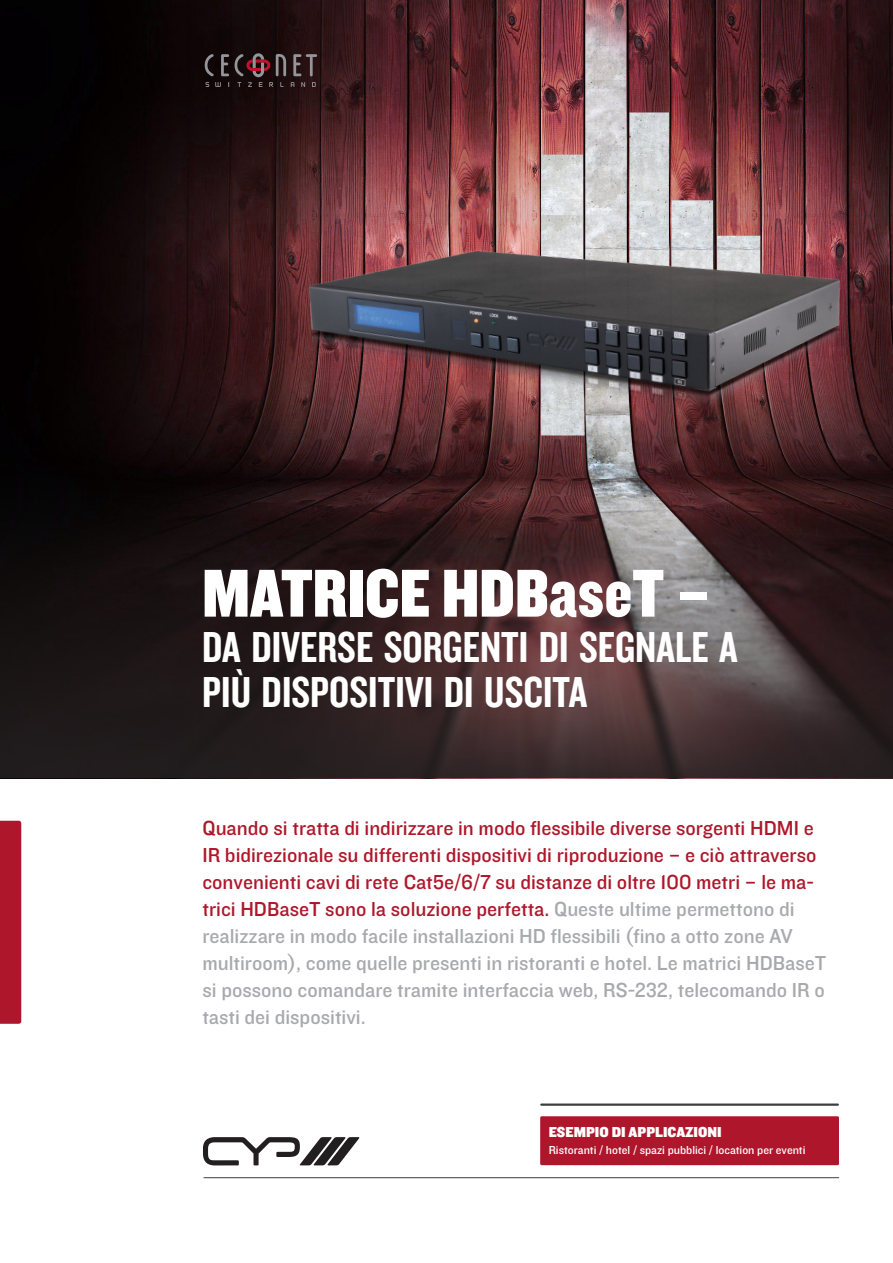
<style>
.page{position:relative;width:893px;height:1263px;background:#fff}
.page>*{position:absolute;margin:0;border:0;box-sizing:border-box;transform-origin:0 0}
.t1{font:70.35px "Knockout HTF70 Full Welterwt";color:#fff}
.t2{font:45px "Knockout HTF49 Liteweight";color:#fff}
.t3{font:21px/27px "Knockout HTF31 Junior Middlewt";color:#a8a9ad}
.t4{font:21px "Knockout HTF31 Junior Middlewt";color:#ae172b}
.t5{font:15px "Knockout HTF71 Full Middlewt";color:#fff}
.t6{font:12px "Knockout HTF31 Junior Middlewt";color:#fff}
.s1{color:#ae172b}
</style>
<div class="page">
<img style="left:0;top:0;width:893px;height:425px">
<hr style="left:204px;top:1177px;width:635px;height:1px;background:#3e3e3f">
<hr style="left:541px;top:1103px;width:297px;height:3px;background:#3e3e3f">
<div style="left:540px;top:1116px;width:299px;height:49px;background:#ae172b;border-radius:2px"></div>
<svg style="left:0;top:425px;width:893px;height:353px;background:#352426"></svg>
<div style="left:0;top:821px;width:21px;height:203px;background:#ae172b"></div>
<img style="left:252px;top:210px;width:641px;height:248px">
<svg style="left:205px;top:54px;width:9px;height:22px"></svg>
<svg style="left:221px;top:54px;width:8px;height:22px"></svg>
<svg style="left:215px;top:82px;width:6px;height:5px"></svg>
<svg style="left:206px;top:82px;width:3px;height:5px"></svg>
<svg style="left:235px;top:53px;width:82px;height:34px;background:#3d292c"></svg>
<svg style="left:203px;top:1137px;width:156px;height:28px"></svg>
<p class="t1" style="left:202px;top:556px;width:510px">MATRICE HDBaseT –</p>
<p class="t2" style="left:202px;top:624px;width:537px">DA DIVERSE SORGENTI DI SEGNALE A</p>
<p class="t2" style="left:202px;top:669px;width:387px">PIÙ DISPOSITIVI DI USCITA</p>
<p class="t4" style="left:202px;top:817px;width:613px">Quando si tratta di indirizzare in modo flessibile diverse sorgenti HDMI e</p>
<p class="t4" style="left:202px;top:844px;width:616px">IR bidirezionale su differenti dispositivi di riproduzione – e ciò attraverso</p>
<p class="t3" style="left:202px;top:869px;width:625px"><span class="s1">convenienti cavi di rete Cat5e/6/7 su distanze di oltre 100 metri – le ma&shy;trici HDBaseT sono la soluzione perfetta.</span> Queste ultime permettono di realizzare in modo facile installazioni HD flessibili (fino a otto zone AV multiroom), come quelle presenti in ristoranti e hotel. Le matrici HDBaseT si possono comandare tramite interfaccia web, RS-232, telecomando IR o tasti dei dispositivi.</p>
<p class="t5" style="left:549px;top:1124px;width:174px">ESEMPIO DI APPLICAZIONI</p>
<p class="t6" style="left:549px;top:1143px;width:258px">Ristoranti / hotel / spazi pubblici / location per eventi</p>
</div>
